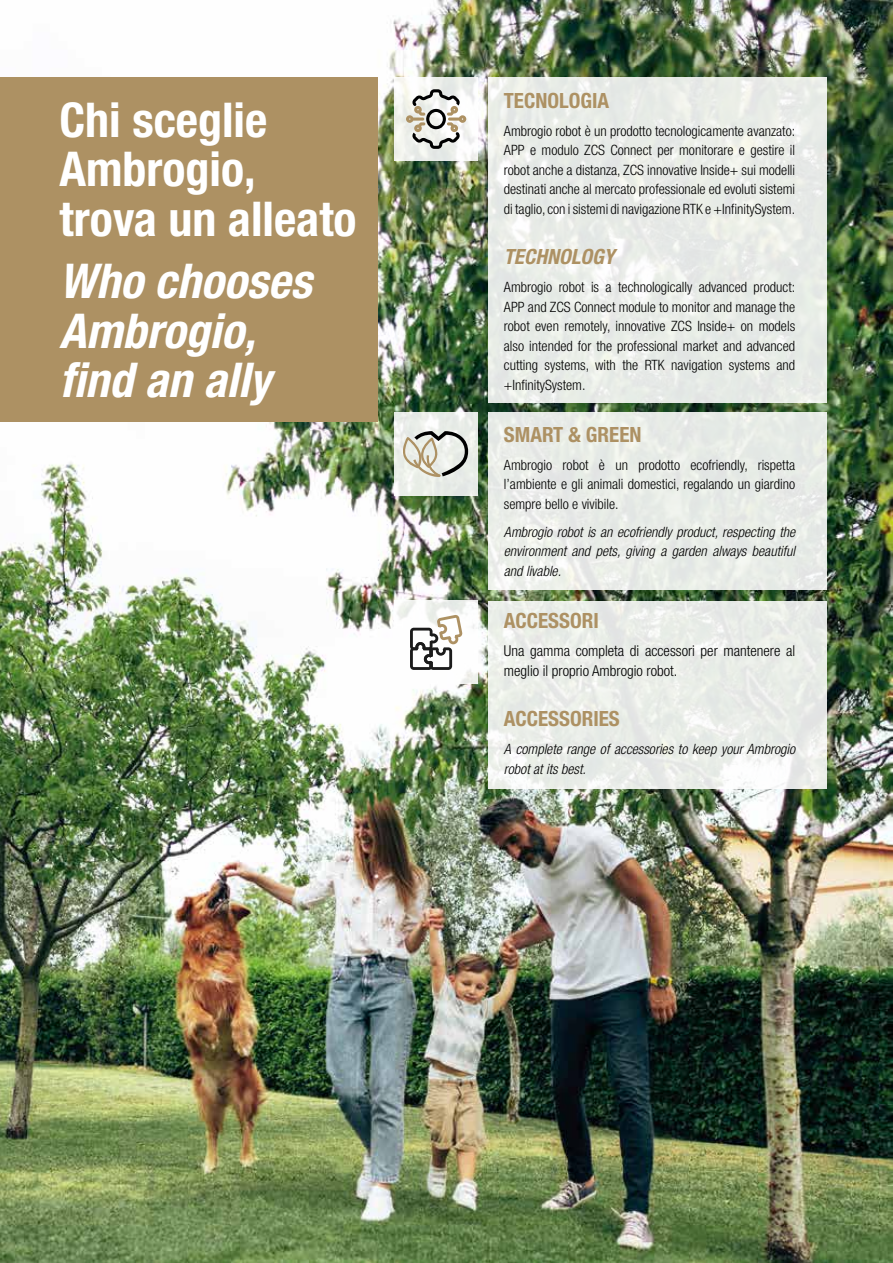
<style>
.page{position:relative;width:893px;height:1263px;background:#fff}
.page>*{position:absolute;margin:0;border:0;box-sizing:border-box;transform-origin:0 0}
.t1{font:700 condensed 48px/49.5px "Helvetica Neue LT Pro";color:#fff}
.t2{font:italic 700 condensed 48px/49.5px "Helvetica Neue LT Pro";color:#fff}
.t3{font:700 condensed 21px "Helvetica Neue LT Pro";color:#ad9163}
.t4{font:italic 700 condensed 21px "Helvetica Neue LT Pro";color:#ad9163}
.t5{font:300 condensed 15px/19.5px "Helvetica Neue LT Pro";color:#000}
.t6{font:300 condensed 14.25px/19.5px "Helvetica Neue LT Pro";color:#000;text-align:justify}
.t7{font:italic 300 condensed 14.25px/19.5px "Helvetica Neue LT Pro";color:#000;text-align:justify}
</style>
<div class="page">
<img style="left:0;top:0;width:893px;height:1263px">
<div style="left:489px;top:78px;width:338px;height:325px;background:#e8ece7"></div>
<svg style="left:395px;top:78px;width:83px;height:83px"></svg>
<svg style="left:406px;top:89px;width:60px;height:60px"></svg>
<div style="left:489px;top:413px;width:338px;height:177px;background:#e8ece7"></div>
<svg style="left:395px;top:413px;width:83px;height:83px;fill:#e9ede8"></svg>
<svg style="left:400px;top:431px;width:68px;height:46px"></svg>
<svg style="left:489px;top:601px;width:338px;height:188px;fill:#e9ede8"></svg>
<svg style="left:395px;top:601px;width:83px;height:83px"></svg>
<svg style="left:410px;top:615px;width:53px;height:55px"></svg>
<div style="left:0;top:78px;width:377px;height:344px;background:#ad9163"></div>
<h1 class="t1" style="left:60px;top:94px;width:299px">Chi sceglie<br>Ambrogio, trova un alleato</h1>
<h1 class="t2" style="left:60px;top:257px;width:254px">Who chooses<br>Ambrogio, find an ally</h1>
<h2 class="t3" style="left:504px;top:88px;width:107px">TECNOLOGIA</h2>
<p class="t6" style="left:504px;top:121px;width:293px">Ambrogio robot è un prodotto tecnologicamente avanzato:<br>APP e modulo ZCS Connect per monitorare e gestire il robot anche a distanza, ZCS innovative Inside+ sui modelli destinati anche al mercato professionale ed evoluti sistemi di taglio, con i sistemi di navigazione RTK e +InfinitySystem.</p>
<h2 class="t4" style="left:504px;top:244px;width:112px">TECHNOLOGY</h2>
<p class="t6" style="left:504px;top:277px;width:293px">Ambrogio robot is a technologically advanced product:<br>APP and ZCS Connect module to monitor and manage the robot even remotely, innovative ZCS Inside+ on models also intended for the professional market and advanced cutting systems, with the RTK navigation systems and +InfinitySystem.</p>
<h2 class="t3" style="left:504px;top:422px;width:139px">SMART &amp; GREEN</h2>
<p class="t6" style="left:504px;top:455px;width:293px">Ambrogio robot è un prodotto ecofriendly, rispetta l’ambiente e gli animali domestici, regalando un giardino sempre bello e vivibile.</p>
<p class="t7" style="left:504px;top:522px;width:293px">Ambrogio robot is an ecofriendly product, respecting the environment and pets, giving a garden always beautiful and livable.</p>
<h2 class="t3" style="left:504px;top:608px;width:96px">ACCESSORI</h2>
<p class="t5" style="left:504px;top:641px;width:293px">Una gamma completa di accessori per mantenere al meglio il proprio Ambrogio robot.</p>
<h2 class="t3" style="left:504px;top:706px;width:117px">ACCESSORIES</h2>
<p class="t7" style="left:504px;top:740px;width:293px">A complete range of accessories to keep your Ambrogio robot at its best.</p>
</div>
